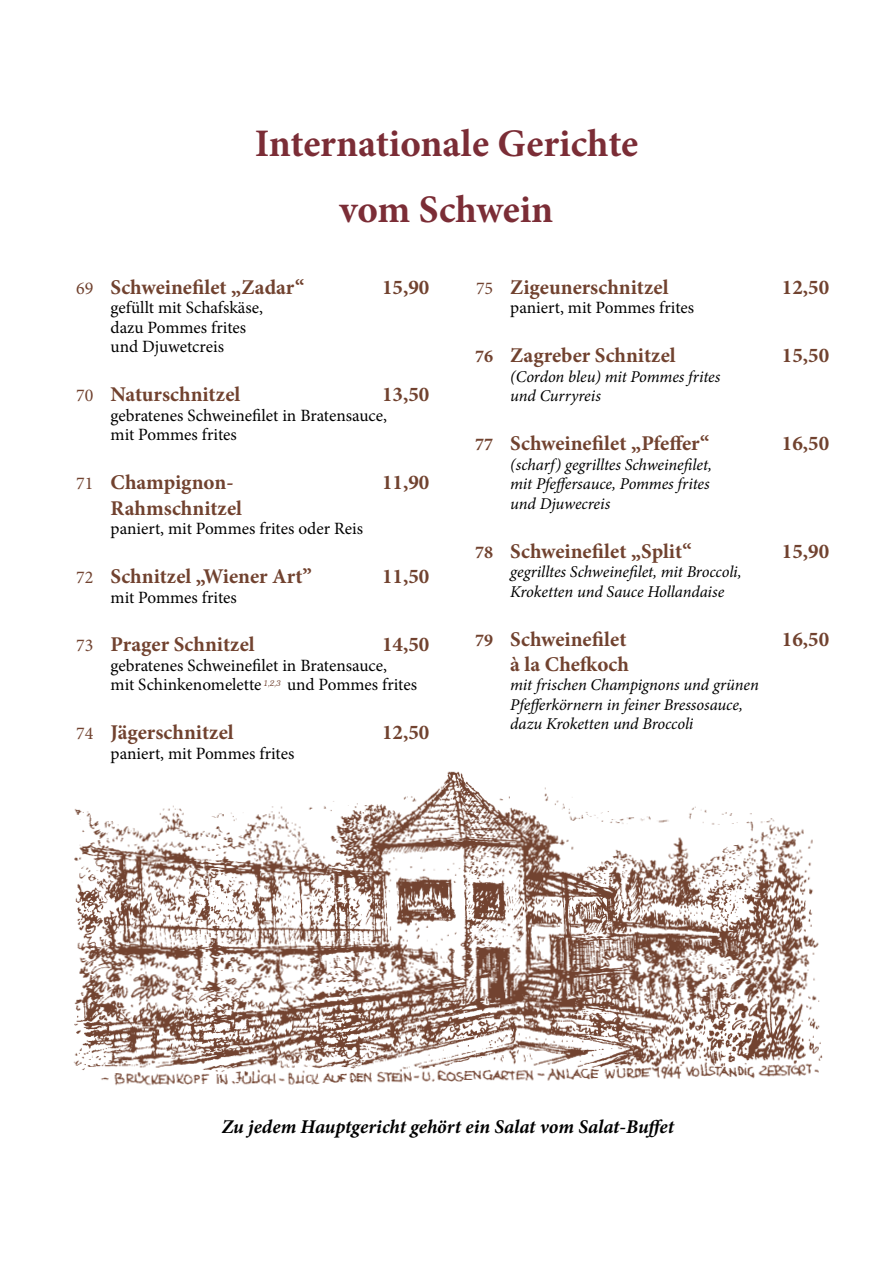
<style>
.page{position:relative;width:893px;height:1263px;background:#fff}
.page>*{position:absolute;margin:0;border:0;box-sizing:border-box;transform-origin:0 0}
.t1{font:700 39px/66px "Minion Pro";letter-spacing:-.005em;color:#7b2d36;text-align:center}
.t2{font:700 21px "Minion Pro";color:#71422f}
.t3{font:italic 700 19.5px "Minion Pro";letter-spacing:-.005em;color:#000}
.t4{font:17.25px/19.5px "Minion Pro";color:#000}
.t5{font:italic 16.5px/19.5px "Minion Pro";letter-spacing:-.005em;color:#000}
.s1{font-weight:400;font-size:18px}
.s2{font-size:18px}
</style>
<div class="page">
<img style="left:73px;top:771px;width:750px;height:315px">
<h1 class="t1" style="left:255px;top:110px;width:385px">Internationale Gerichte vom Schwein</h1>
<p class="t2" style="left:76px;top:272px;width:230px"><span class="s1">69</span> Schweinefilet „Zadar“</p>
<p class="t2" style="left:382px;top:272px;width:49px">15,90</p>
<p class="t4" style="left:111px;top:298px;width:154px">gefüllt mit Schafskäse, dazu Pommes frites und Djuwetcreis</p>
<p class="t2" style="left:76px;top:380px;width:165px"><span class="s1">70</span> Naturschnitzel</p>
<p class="t2" style="left:382px;top:380px;width:49px">13,50</p>
<p class="t4" style="left:111px;top:406px;width:278px">gebratenes Schweinefilet in Bratensauce, mit Pommes frites</p>
<p class="t2" style="left:76px;top:468px;width:159px"><span class="s1">71</span> Champignon-</p>
<p class="t2" style="left:382px;top:468px;width:49px">11,90</p>
<p class="t2" style="left:111px;top:493px;width:133px">Rahmschnitzel</p>
<p class="t4" style="left:111px;top:519px;width:254px">paniert, mit Pommes frites oder Reis</p>
<p class="t2" style="left:76px;top:561px;width:237px"><span class="s1">72</span> Schnitzel „Wiener Art”</p>
<p class="t2" style="left:382px;top:561px;width:49px">11,50</p>
<p class="t4" style="left:111px;top:587px;width:128px">mit Pommes frites</p>
<p class="t2" style="left:76px;top:630px;width:180px"><span class="s1">73</span> Prager Schnitzel</p>
<p class="t2" style="left:382px;top:630px;width:49px">14,50</p>
<p class="t4" style="left:111px;top:656px;width:308px">gebratenes Schweinefilet in Bratensauce,<br>mit Schinkenomelette <sup>1,2,3</sup> und Pommes frites</p>
<p class="t2" style="left:76px;top:718px;width:159px"><span class="s1">74</span> Jägerschnitzel</p>
<p class="t2" style="left:382px;top:718px;width:49px">12,50</p>
<p class="t4" style="left:111px;top:744px;width:185px">paniert, mit Pommes frites</p>
<p class="t2" style="left:476px;top:272px;width:194px"><span class="s1">75</span> Zigeunerschnitzel</p>
<p class="t2" style="left:782px;top:272px;width:49px">12,50</p>
<p class="t4" style="left:510px;top:298px;width:185px">paniert, mit Pommes frites</p>
<p class="t2" style="left:475px;top:341px;width:202px"><span class="s2">76</span> Zagreber Schnitzel</p>
<p class="t2" style="left:782px;top:341px;width:49px">15,50</p>
<p class="t5" style="left:510px;top:367px;width:211px">(Cordon bleu) mit Pommes frites und Curryreis</p>
<p class="t2" style="left:475px;top:429px;width:236px"><span class="s2">77</span> Schweinefilet „Pfeffer“</p>
<p class="t2" style="left:782px;top:429px;width:49px">16,50</p>
<p class="t5" style="left:510px;top:455px;width:203px">(scharf) gegrilltes Schweinefilet, mit Pfeffersauce, Pommes frites und Djuwecreis</p>
<p class="t2" style="left:475px;top:536px;width:218px"><span class="s2">78</span> Schweinefilet „Split“</p>
<p class="t2" style="left:782px;top:536px;width:49px">15,90</p>
<p class="t5" style="left:510px;top:562px;width:233px">gegrilltes Schweinefilet, mit Broccoli,<br>Kroketten und Sauce Hollandaise</p>
<p class="t2" style="left:475px;top:624px;width:153px"><span class="s2">79</span> Schweinefilet</p>
<p class="t2" style="left:782px;top:624px;width:49px">16,50</p>
<p class="t2" style="left:510px;top:649px;width:120px">à la Chefkoch</p>
<p class="t5" style="left:510px;top:675px;width:250px">mit frischen Champignons und grünen<br>Pfefferkörnern in feiner Bressosauce, dazu Kroketten und Broccoli</p>
<p class="t3" style="left:222px;top:1112px;width:454px">Zu jedem Hauptgericht gehört ein Salat vom Salat-Buffet</p>
</div>
